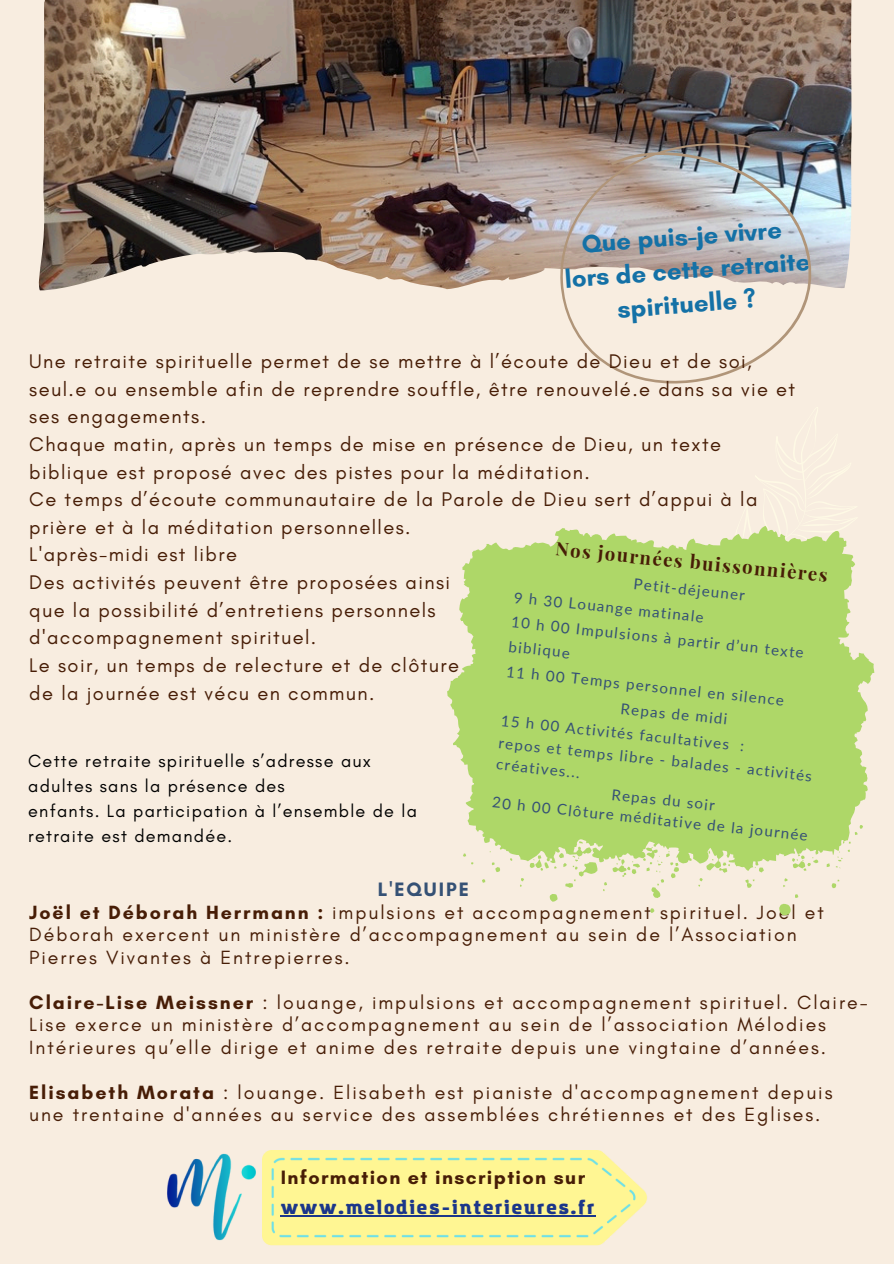
<style>
.page{position:relative;width:894px;height:1264px;background:#fff}
.page>*{position:absolute;margin:0;border:0;box-sizing:border-box;transform-origin:0 0}
.t1{font:700 25.8px/33.8px "Glacial Indifference";color:#1471a6;text-align:center}
.t2{font:20.1px/27.6px "Glacial Indifference";letter-spacing:.07em;color:#471d06}
.t3{font:700 19.8px "Glacial Indifference";letter-spacing:.1em;color:#355175}
.t4{font:700 19.65px "Glacial Indifference";letter-spacing:.07em;color:#471d06}
.t5{font:19.5px/22.5px "Glacial Indifference";letter-spacing:.1em;color:#471d06}
.t6{font:900 18.45px "Amazing Grotesk";letter-spacing:.095em;color:#1b368a}
.t7{font:700 18.45px "Playfair Display";color:#471d06}
.t8{font:18px/24.8px "Glacial Indifference";letter-spacing:.07em;color:#000}
.t9{font:15.15px/24.6px "Lato";color:#355175}
.s1{font-weight:700}
</style>
<div class="page">
<div style="left:0;top:0;width:893px;height:1263px;background:#f8ede0"></div>
<svg style="left:745px;top:407px;width:112px;height:119px"></svg>
<img style="left:39px;top:0;width:812px;height:290px">
<img style="left:167px;top:1153px;width:89px;height:88px">
<img style="left:262px;top:1150px;width:385px;height:95px">
<hr style="left:281px;top:1215px;width:315px;height:1px;background:#1b368a">
<svg style="left:447px;top:526px;width:427px;height:389px;fill:#aed768"></svg>
<svg style="left:558px;top:141px;width:258px;height:242px"></svg>
<p class="t1" style="left:561px;top:228px;width:247px;rotate:-4deg">Que puis-je vivre lors de cette retraite spirituelle ?</p>
<h3 class="t2" style="left:29px;top:347px;width:767px">Une retraite spirituelle permet de se mettre à l’écoute de Dieu et de soi, seul.e ou ensemble afin de reprendre souffle, être renouvelé.e dans sa vie et ses engagements.<br>Chaque matin, après un temps de mise en présence de Dieu, un texte biblique est proposé avec des pistes pour la méditation.<br>Ce temps d’écoute communautaire de la Parole de Dieu sert d’appui à la prière et à la méditation personnelles.<br>L'après-midi est libre<br>Des activités peuvent être proposées ainsi<br>que la possibilité d’entretiens personnels<br>d'accompagnement spirituel.<br>Le soir, un temps de relecture et de clôture<br>de la journée est vécu en commun.</h3>
<h2 class="t7" style="left:557px;top:534px;width:274px;rotate:6deg">Nos journées buissonnières</h2>
<p class="t9" style="left:515px;top:584px;width:192px;rotate:6deg">9 h 30 Louange matinale</p>
<p class="t9" style="left:635px;top:571px;width:113px;rotate:6deg">Petit-déjeuner</p>
<p class="t9" style="left:512px;top:609px;width:295px;rotate:6deg">10 h 00 Impulsions à partir d’un texte biblique</p>
<p class="t9" style="left:507px;top:658px;width:281px;rotate:6deg">11 h 00 Temps personnel en silence</p>
<p class="t9" style="left:502px;top:707px;width:246px;rotate:6deg">15 h 00 Activités facultatives :</p>
<p class="t9" style="left:622px;top:695px;width:109px;rotate:6deg">Repas de midi</p>
<p class="t9" style="left:499px;top:731px;width:316px;line-height:21.3px;rotate:6deg">repos et temps libre - balades - activités créatives...</p>
<p class="t9" style="left:493px;top:789px;width:318px;rotate:6deg">20 h 00 Clôture méditative de la journée</p>
<h4 class="t8" style="left:28px;top:748px;width:390px">Cette retraite spirituelle s’adresse aux adultes sans la présence des<br>enfants. La participation à l’ensemble de la retraite est demandée.</h4>
<p class="t9" style="left:612px;top:781px;width:105px;rotate:6deg">Repas du soir</p>
<p class="t3" style="left:377px;top:877px;width:93px">L'EQUIPE</p>
<p class="t5" style="left:29px;top:900px;width:795px"><span class="s1">Joël et Déborah Herrmann :</span> impulsions et accompagnement spirituel. Joël et<br>Déborah exercent un ministère d’accompagnement au sein de l’Association<br>Pierres Vivantes à Entrepierres.</p>
<h1 class="t5" style="left:29px;top:990px;width:839px"><span class="s1">Claire-Lise Meissner</span> : louange, impulsions et accompagnement spirituel. Claire-<br>Lise exerce un ministère d’accompagnement au sein de l’association Mélodies<br>Intérieures qu’elle dirige et anime des retraite depuis une vingtaine d’années.</h1>
<h3 class="t5" style="left:29px;top:1080px;width:804px"><span class="s1">Elisabeth Morata</span> : louange. Elisabeth est pianiste d'accompagnement depuis une trentaine d'années au service des assemblées chrétiennes et des Eglises.</h3>
<p class="t4" style="left:281px;top:1165px;width:306px">Information et inscription sur</p>
<p class="t6" style="left:281px;top:1200px;width:315px">www.melodies-interieures.fr</p>
</div>
